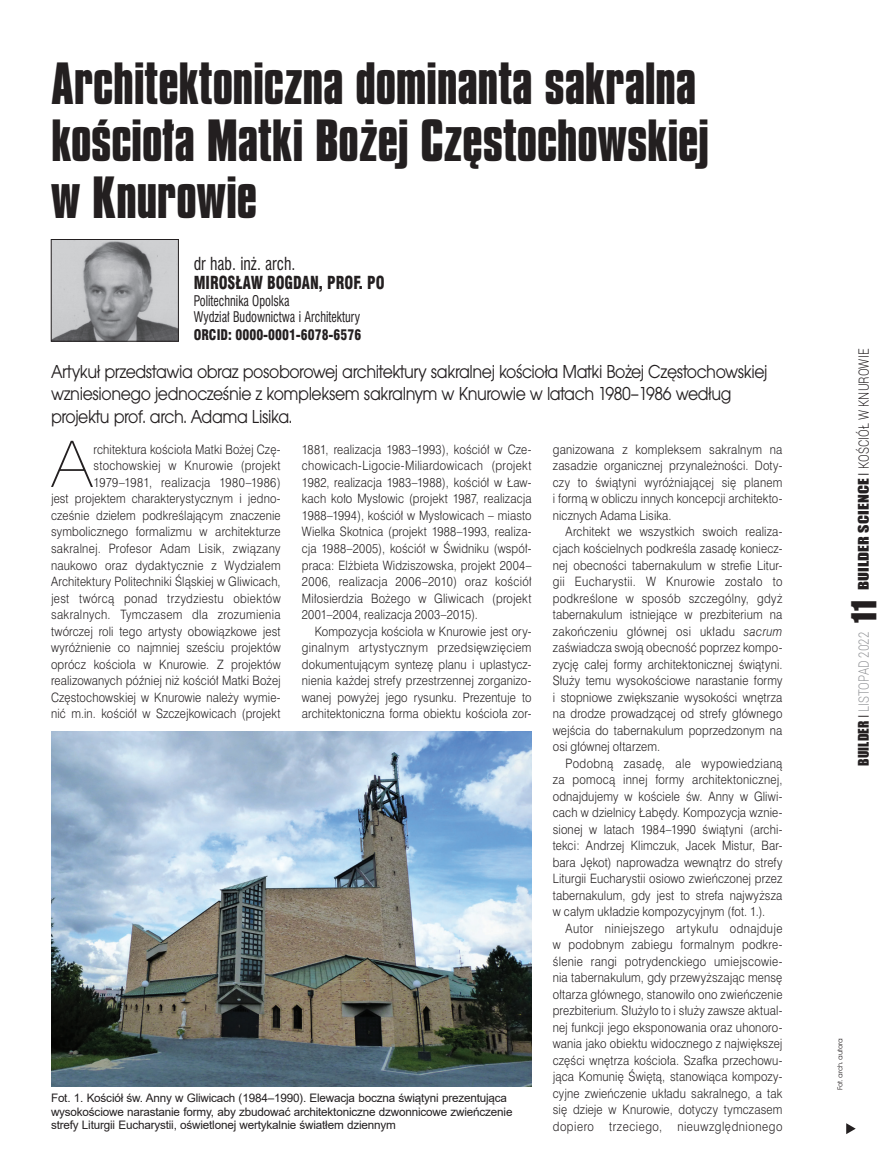
<style>
.page{position:relative;width:893px;height:1170px;background:#fff}
.page>*{position:absolute;margin:0;border:0;box-sizing:border-box;transform-origin:0 0}
.tekst_swiss_inicjal{font:69.15px "Avant Gar Got Itc TEE Extr Ligh";color:#231f20}
.Tytul_Compacta{font:700 49.5px/57px "Compacta PL";letter-spacing:-.005em;color:#231f20}
.lead{font:19.5px/22.5px "Avant Gar Got Itc TEE";letter-spacing:-.025em;color:#231f20;scale:.9 1}
.autor_nazwisko{font:16.5px/19.5px "Swis 721 Blk Cn PL";color:#231f20;scale:.85 1}
.t1{font:300 14.25px "Roboto";letter-spacing:.005em;color:#231f20;scale:.8 1}
.t2{font:300 14.25px "Roboto";letter-spacing:.005em;color:#939598;scale:.8 1}
.autor_nazwisko-2{font:13.5px/16.5px "Swis 721 Cn PL";color:#231f20;scale:.85 1}
.autor_nazwisko-3{font:13.5px "Swis 721 Blk Cn PL";color:#231f20;scale:.9 1}
.tekst_swiss{font:12px/16.5px "Swis 721 Lt PL";letter-spacing:.015em;color:#231f20;text-align:justify;scale:.89 1}
.tekst_swiss_inicjal-2{font:12px/16.5px "Swis 721 Lt PL";letter-spacing:.015em;color:#231f20;text-align:right;scale:.89 1}
.tekst_swiss-2{font:12px "Swis 721 Lt PL";letter-spacing:.05em;color:#231f20;scale:.89 1}
.Fot_podpis{font:11.7px/13.5px "Arial";letter-spacing:-.015em;color:#231f20}
.Fot_autor{font:7.5px "Avant Gar Got Itc TEE";letter-spacing:-.015em;color:#231f20}
.s1{font-family:"Swis 721 Cn PL"}
.s2{font-style:italic}
.s3{font-family:"Impact";font-weight:400;font-size:13.5px}
.s4{font-family:"Swis 721 Lt PL";font-weight:400;font-size:13.5px}
.s5{font-family:"Impact";font-weight:400;font-size:13.5px;color:#231f20}
.s6{font-family:"Swis 721 Lt PL";font-weight:400;font-size:13.5px;color:#231f20}
.s7{font-family:"Compacta PL";font-weight:700;font-size:30px;color:#231f20}
</style>
<div class="page">
<img style="left:53px;top:241px;width:124px;height:98px">
<div style="left:51px;top:239px;width:128px;height:102px;border:1px solid #231f20"></div>
<img style="left:51px;top:731px;width:480px;height:355px">
<svg style="left:846px;top:1123px;width:10px;height:11px"></svg>
<p class="Tytul_Compacta" style="left:51px;top:56px;width:660px">Architektoniczna dominanta sakralna kościoła Matki Bożej Częstochowskiej w Knurowie</p>
<p class="autor_nazwisko" style="left:194px;top:254px;width:226px"><span class="s1">dr hab. inż. arch.<br></span>MIROSŁAW BOGDAN, PROF. PO</p>
<p class="autor_nazwisko-2" style="left:194px;top:292px;width:197px">Politechnika Opolska<br>Wydział Budownictwa i Architektury</p>
<p class="autor_nazwisko-3" style="left:194px;top:326px;width:188px">ORCID: 0000-0001-6078-6576</p>
<p class="lead" style="left:51px;top:360px;width:798px">Artykuł przedstawia obraz posoborowej architektury sakralnej kościoła Matki Bożej Częstochowskiej wzniesionego jednocześnie z kompleksem sakralnym w Knurowie w latach 1980–1986 według projektu prof. arch. Adama Lisika.</p>
<p class="tekst_swiss_inicjal" style="left:50px;top:425px;width:45px">A</p>
<p class="tekst_swiss_inicjal-2" style="left:51px;top:441px;width:259px">rchitektura kościoła Matki Bożej Czę&shy;stochowskiej w Knurowie (projekt 1979–1981, realizacja 1980–1986)<br>jest projektem charakterystycznym i jedno&shy;cześnie dziełem podkreślającym znaczenie symbolicznego formalizmu w architekturze sakralnej. Profesor Adam Lisik, związany naukowo oraz dydaktycznie z Wydziałem Architektury Politechniki Śląskiej w Gliwicach, jest twórcą ponad trzydziestu obiektów sakralnych. Tymczasem dla zrozumienia twórczej roli tego artysty obowiązkowe jest wyróżnienie co najmniej sześciu projektów oprócz kościoła w Knurowie. Z projektów realizowanych później niż kościół Matki Bożej Częstochowskiej w Knurowie należy wymie&shy;nić m.in. kościół w Szczejkowicach (projekt</p>
<p class="tekst_swiss_inicjal-2" style="left:302px;top:441px;width:259px;text-align:justify">1881, realizacja 1983–1993), kościół w Cze&shy;chowicach-Ligocie-Miliardowicach (projekt 1982, realizacja 1983–1988), kościół w Ław&shy;kach koło Mysłowic (projekt 1987, realizacja 1988–1994), kościół w Mysłowicach – miasto Wielka Skotnica (projekt 1988–1993, realiza&shy;cja 1988–2005), kościół w Świdniku (współ&shy;praca: Elżbieta Widziszowska, projekt 2004– 2006, realizacja 2006–2010) oraz kościół Miłosierdzia Bożego w Gliwicach (projekt 2001–2004, realizacja 2003–2015).</p>
<p class="tekst_swiss" style="left:302px;top:622px;width:259px;text-indent:13px">Kompozycja kościoła w Knurowie jest ory&shy;ginalnym artystycznym przedsięwzięciem dokumentującym syntezę planu i uplastycz&shy;nienia każdej strefy przestrzennej zorganizo&shy;wanej powyżej jego rysunku. Prezentuje to architektoniczna forma obiektu kościoła zor-</p>
<p class="Fot_podpis" style="left:51px;top:1091px;width:463px">Fot. 1. Kościół św. Anny w Gliwicach (1984–1990). Elewacja boczna świątyni prezentująca wysokościowe narastanie formy, aby zbudować architektoniczne dzwonnicowe zwieńczenie strefy Liturgii Eucharystii, oświetlonej wertykalnie światłem dziennym</p>
<p class="tekst_swiss" style="left:553px;top:441px;width:260px">ganizowana z kompleksem sakralnym na zasadzie organicznej przynależności. Doty&shy;czy to świątyni wyróżniającej się planem i formą w obliczu innych koncepcji architekto&shy;nicznych Adama Lisika.</p>
<p class="tekst_swiss" style="left:553px;top:523px;width:260px;text-indent:13px">Architekt we wszystkich swoich realiza&shy;cjach kościelnych podkreśla zasadę koniecz&shy;nej obecności tabernakulum w strefie Litur&shy;gii Eucharystii. W Knurowie zostało to podkreślone w sposób szczególny, gdyż tabernakulum istniejące w prezbiterium na zakończeniu głównej osi układu <span class="s2">sacrum </span>zaświadcza swoją obecność poprzez kompo&shy;zycję całej formy architektonicznej świątyni.<br>Służy temu wysokościowe narastanie formy i stopniowe zwiększanie wysokości wnętrza na drodze prowadzącej od strefy głównego wejścia do tabernakulum poprzedzonym na osi głównej ołtarzem.</p>
<p class="tekst_swiss" style="left:553px;top:754px;width:259px;text-indent:13px">Podobną zasadę, ale wypowiedzianą za pomocą innej formy architektonicznej, odnajdujemy w kościele św. Anny w Gliwi&shy;cach w dzielnicy Łabędy. Kompozycja wznie&shy;sionej w latach 1984–1990 świątyni (archi&shy;tekci: Andrzej Klimczuk, Jacek Mistur, Bar&shy;bara Jękot) naprowadza wewnątrz do strefy Liturgii Eucharystii osiowo zwieńczonej przez tabernakulum, gdy jest to strefa najwyższa w całym układzie kompozycyjnym (fot. 1.).</p>
<p class="tekst_swiss" style="left:553px;top:919px;width:259px;text-indent:13px">Autor niniejszego artykułu odnajduje w podobnym zabiegu formalnym podkre&shy;ślenie rangi potrydenckiego umiejscowie&shy;nia tabernakulum, gdy przewyższając mensę ołtarza głównego, stanowiło ono zwieńczenie prezbiterium. Służyło to i służy zawsze aktual&shy;nej funkcji jego eksponowania oraz uhonoro&shy;wania jako obiektu widocznego z największej części wnętrza kościoła. Szafka przechowu&shy;jąca Komunię Świętą, stanowiąca kompozy&shy;cyjne zwieńczenie układu sakralnego, a tak się dzieje w Knurowie, dotyczy tymczasem dopiero</p>
<p class="tekst_swiss-2" style="left:609px;top:1118px;width:61px">trzeciego,</p>
<p class="tekst_swiss-2" style="left:677px;top:1118px;width:120px">nieuwzględnionego</p>
<p class="t1" style="left:854px;top:590px;width:304px;rotate:-90deg"><span class="s3">BUILDER SCIENCE</span> <span class="s4">I</span> KOŚCIÓŁ W KNUROWIE</p>
<p class="t2" style="left:854px;top:765px;width:209px;rotate:-90deg"><span class="s5">BUILDER</span> <span class="s6">I</span> LISTOPAD 2022 <span class="s7">11</span></p>
<p class="Fot_autor" style="left:836px;top:1090px;width:53px;rotate:-90deg">Fot. arch. autora</p>
</div>
